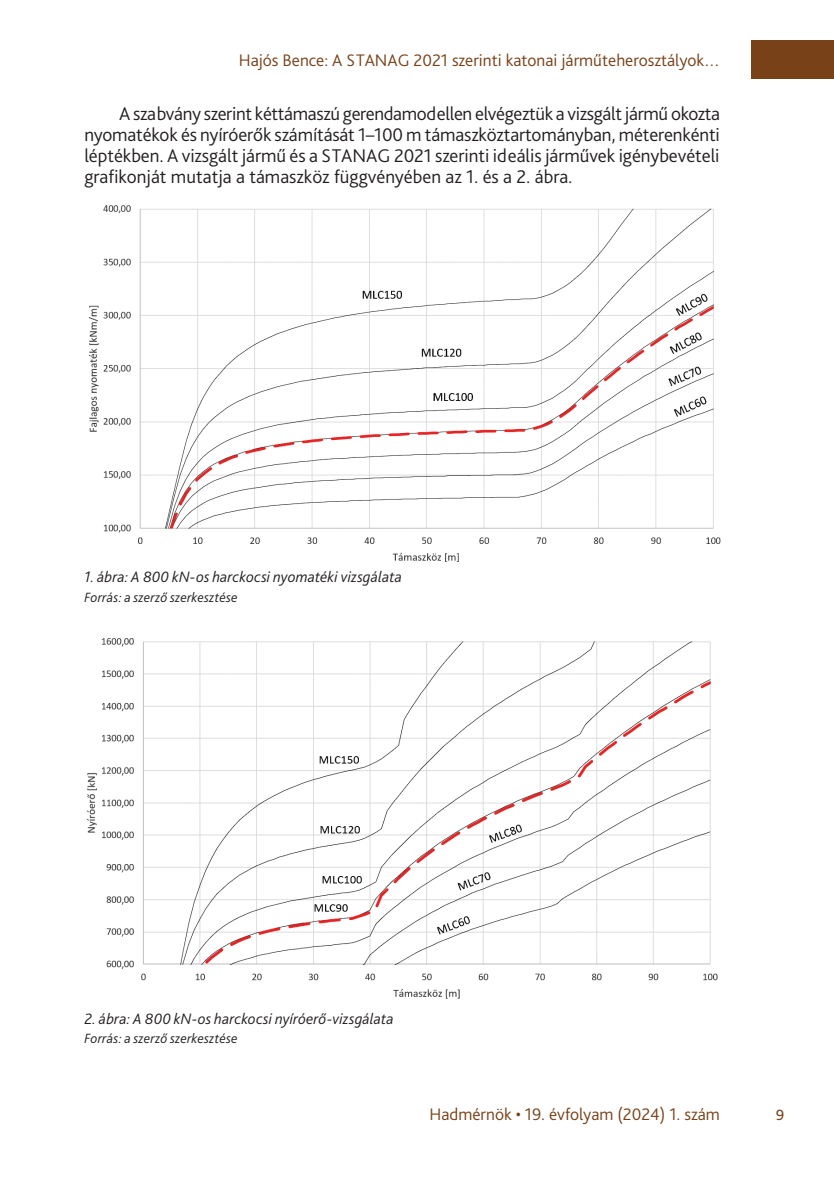
<style>
.page{position:relative;width:834px;height:1181px;background:#fff}
.page>*{position:absolute;margin:0;border:0;box-sizing:border-box;transform-origin:0 0}
._3_szövegtörzs{font:300 19.25px/21px "Bliss Pro";letter-spacing:-.005em;color:#231f20;text-align:justify}
.t1{font:300 19.25px "Bliss Pro";color:#784118}
.t2{font:300 17.5px "Bliss Pro";color:#784118}
._8_Ábra__képalárás{font:italic 300 15.75px "Bliss Pro";letter-spacing:.01em;color:#231f20}
._8_ábra_forrás{font:italic 300 14px "Bliss Pro";color:#231f20}
</style>
<div class="page">
<div style="left:750px;top:41px;width:83px;height:38px;background:#784118"></div>
<img style="left:88px;top:205px;width:633px;height:356px">
<img style="left:86px;top:638px;width:632px;height:361px">
<p class="t2" style="left:239px;top:49px;width:482px">Hajós Bence: A STANAG 2021 szerinti katonai járműteherosztályok…</p>
<p class="_3_szövegtörzs" style="left:84px;top:103px;width:637px;text-indent:35px">A szabvány szerint kéttámaszú gerendamodellen elvégeztük a vizsgált jármű okozta nyomatékok és nyíróerők számítását 1–100 m támaszköztartományban, méterenkénti léptékben. A vizsgált jármű és a STANAG 2021 szerinti ideális járművek igénybevételi grafikonját mutatja a támaszköz függvényében az -1. és a -2. ábra.</p>
<p class="_8_Ábra__képalárás" style="left:84px;top:567px;width:319px">1. ábra: A -800 kN-os harckocsi nyomatéki vizsgálata</p>
<p class="_8_ábra_forrás" style="left:84px;top:589px;width:155px">Forrás: a szerző szerkesztése</p>
<p class="_8_Ábra__képalárás" style="left:84px;top:1008px;width:311px">2. ábra: A -800 kN-os harckocsi nyíróerő-vizsgálata</p>
<p class="_8_ábra_forrás" style="left:84px;top:1030px;width:155px">Forrás: a szerző szerkesztése</p>
<p class="t2" style="left:429px;top:1103px;width:292px">Hadmérnök • 19. évfolyam (2024) 1. szám</p>
<p class="t1" style="left:775px;top:1102px;width:10px">9</p>
</div>
